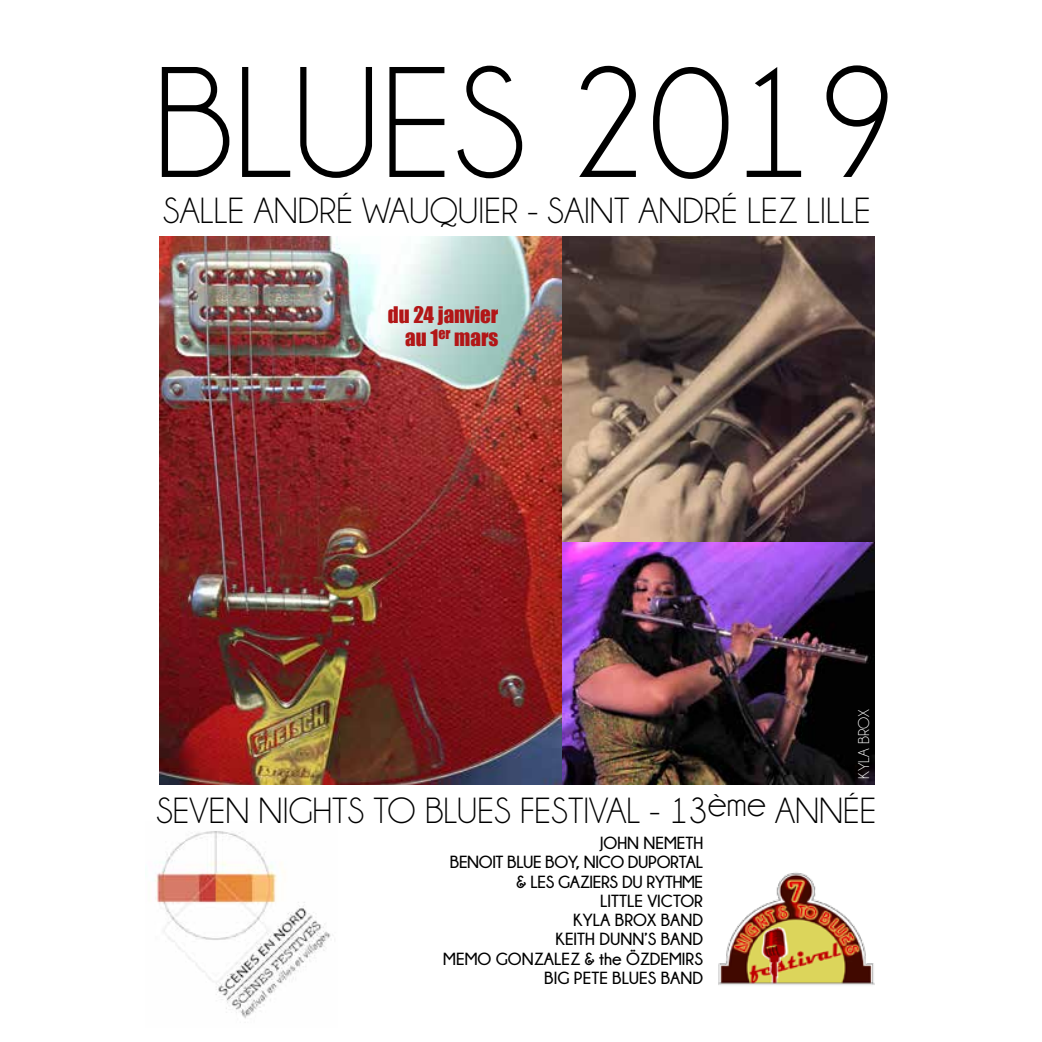
<style>
.page{position:relative;width:1042px;height:1042px;background:#fff}
.page>*{position:absolute;margin:0;border:0;box-sizing:border-box;transform-origin:0 0}
.t1{font:159.25px "Champagne&Limousines";color:#000}
.t2{font:36.75px "Champagne&Limousines";color:#000}
.t3{font:21px/22.8px "Impact";color:#b21617;text-align:right}
.t4{font:700 17.5px/19.2px "Champagne&Limousines";color:#000;text-align:right}
.t5{font:15.75px "Champagne&Limousines";color:#fff}
</style>
<div class="page">
<img style="left:155px;top:831px;width:176px;height:188px">
<img style="left:561px;top:237px;width:313px;height:305px">
<img style="left:561px;top:542px;width:313px;height:242px">
<img style="left:159px;top:237px;width:402px;height:547px">
<img style="left:718px;top:872px;width:157px;height:113px">
<h1 class="t1" style="left:153px;top:43px;width:747px">BLUES 2019</h1>
<h2 class="t2" style="left:163px;top:192px;width:709px">SALLE ANDRÉ WAUQUIER - SAINT ANDRÉ LEZ LILLE</h2>
<p class="t3" style="left:388px;top:303px;width:112px">du 24 janvier au 1<sup>er</sup> mars</p>
<p class="t5" style="left:856px;top:779px;width:71px;rotate:-90deg">KYLA BROX</p>
<h2 class="t2" style="left:156px;top:792px;width:722px">SEVEN NIGHTS TO BLUES FESTIVAL - 13ème ANNÉE</h2>
<p class="t4" style="left:443px;top:833px;width:261px">JOHN NEMETH<br>BENOIT BLUE BOY, NICO DUPORTAL &amp; LES GAZIERS DU RYTHME<br>LITTLE VICTOR<br>KYLA BROX BAND<br>KEITH DUNN’S BAND<br>MEMO GONZALEZ &amp; the ÖZDEMIRS<br>BIG PETE BLUES BAND</p>
</div>
